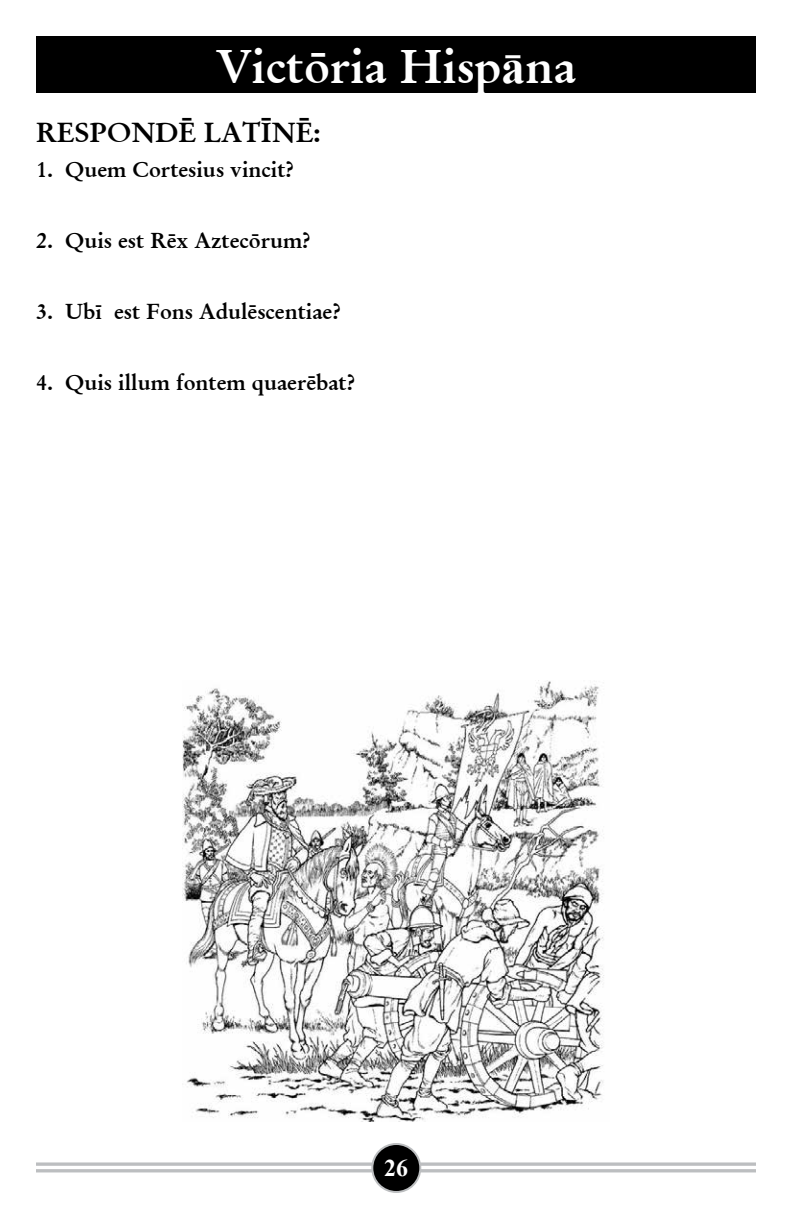
<style>
.page{position:relative;width:792px;height:1224px;background:#fff}
.page>*{position:absolute;margin:0;border:0;box-sizing:border-box;transform-origin:0 0}
.t1{font:48px "Garamond Macron Bold By Paul Kennett";color:#fff}
.t2{font:28px "Garamond Macron Bold By Paul Kennett";color:#000}
.t3{font:700 24px "Times New Roman";color:#fff}
.t4{font:22px "Garamond Macron Bold By Paul Kennett";color:#000}
.s1{font-family:"Times New Roman";font-weight:700}
</style>
<div class="page">
<div style="left:36px;top:36px;width:720px;height:56px;background:#000"></div>
<svg style="left:36px;top:1162px;width:720px;height:4px;background:#c7c8ca"></svg>
<hr style="left:36px;top:1169px;width:720px;height:3px;background:#bcbec0">
<div style="left:372px;top:1144px;width:48px;height:48px;background:#000;border-radius:50%"></div>
<div style="left:371px;top:1143px;width:50px;height:50px;border:2px solid #bcbec0;border-radius:50%"></div>
<img style="left:182px;top:680px;width:422px;height:441px">
<h1 class="t1" style="left:216px;top:34px;width:361px">Victöria Hisp<span class="s1">ā</span>na</h1>
<p class="t2" style="left:36px;top:114px;width:287px">Respondë Latïnë:</p>
<p class="t4" style="left:36px;top:155px;width:260px">1. Quem Cortesius vincit?</p>
<p class="t4" style="left:36px;top:226px;width:276px">2. Quis est Rëx Aztecörum?</p>
<p class="t4" style="left:36px;top:297px;width:306px">3. Ubï est Fons Adulëscentiae?</p>
<p class="t4" style="left:36px;top:367px;width:321px">4. Quis illum fontem quaerëbat?</p>
<p class="t3" style="left:384px;top:1152px;width:25px">26</p>
</div>
